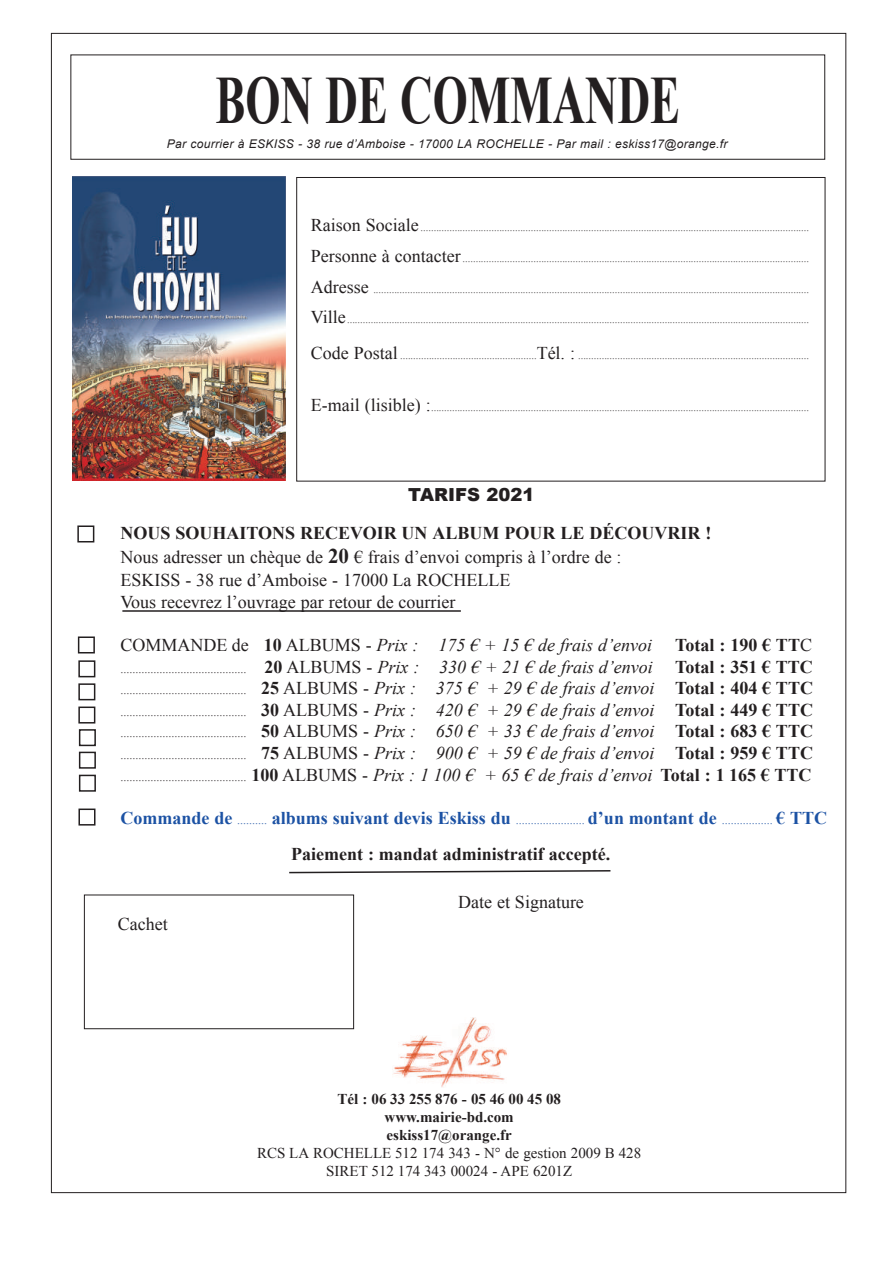
<style>
.page{position:relative;width:893px;height:1263px;background:#fff}
.page>*{position:absolute;margin:0;border:0;box-sizing:border-box;transform-origin:0 0}
.t1{font:700 67.5px "Times New Roman";color:#231f20;scale:.67 1}
.t2{font:18px/23.5px "Times New Roman";color:#231f20}
.t3{font:700 18px "Times New Roman";color:#1c52a4}
.t4{font:700 18px "Times New Roman";color:#231f20}
.t5{font:italic 18px "Times New Roman";color:#231f20}
.t6{font:900 18px "Arial";color:#231f20}
.t7{font:15px/18px "Times New Roman";color:#231f20;text-align:center}
.t8{font:700 15px/18px "Times New Roman";color:#231f20;text-align:center}
.t9{font:12px/21.6px "Times New Roman";color:#231f20;text-align:justify}
.t10{font:italic 12px "Arial";letter-spacing:.03em;color:#231f20}
.t11{font:10.5px "Times New Roman";color:#231f20}
.s1{font-size:18px}
.s2{font-weight:700}
.s3{font-weight:700;font-size:21px}
.s4{font-style:normal}
.s5{font-weight:700;font-style:normal}
.s6{font-weight:400}
.s7{font-weight:700;font-size:18px}
.s8{font-style:italic;font-size:18px}
.s9{font-weight:400;font-size:12px}
</style>
<div class="page">
<div style="left:296px;top:177px;width:529px;height:304px;border:1px solid #231f20"></div>
<div style="left:70px;top:55px;width:755px;height:105px;border:1px solid #231f20"></div>
<div style="left:84px;top:895px;width:270px;height:134px;border:1px solid #231f20"></div>
<img style="left:73px;top:176px;width:212px;height:305px">
<hr style="left:122px;top:610px;width:339px;height:2px;background:#231f20">
<div style="left:77px;top:525px;width:17px;height:17px;border:2px solid #231f20"></div>
<div style="left:78px;top:636px;width:17px;height:17px;border:2px solid #231f20"></div>
<div style="left:78px;top:660px;width:17px;height:17px;border:2px solid #231f20"></div>
<div style="left:78px;top:683px;width:17px;height:17px;border:2px solid #231f20"></div>
<div style="left:78px;top:706px;width:17px;height:17px;border:2px solid #231f20"></div>
<div style="left:79px;top:729px;width:17px;height:17px;border:2px solid #231f20"></div>
<div style="left:79px;top:752px;width:17px;height:17px;border:2px solid #231f20"></div>
<div style="left:79px;top:775px;width:17px;height:17px;border:2px solid #231f20"></div>
<div style="left:78px;top:808px;width:18px;height:17px;border:2px solid #231f20"></div>
<img style="left:393px;top:1017px;width:114px;height:70px">
<svg style="left:289px;top:870px;width:322px;height:4px"></svg>
<h1 class="t1" style="left:215px;top:63px;width:695px">BON DE COMMANDE</h1>
<p class="t10" style="left:167px;top:137px;width:562px">Par courrier à ESKISS - 38 rue d’Amboise - 17000 LA ROCHELLE - Par mail : eskiss17@orange.fr</p>
<p class="t11" style="left:311px;top:221px;width:500px"><span class="s1">Raison Sociale</span> ....................................................................................................................................................</p>
<p class="t11" style="left:311px;top:253px;width:500px"><span class="s1">Personne à contacter</span> ....................................................................................................................................</p>
<p class="t11" style="left:311px;top:284px;width:500px"><span class="s1">Adresse</span> ......................................................................................................................................................................</p>
<p class="t11" style="left:311px;top:314px;width:500px"><span class="s1">Ville</span>................................................................................................................................................................................</p>
<p class="t11" style="left:311px;top:350px;width:500px"><span class="s1">Code Postal</span> ....................................................<span class="s1">Tél. :</span> ........................................................................................</p>
<p class="t11" style="left:311px;top:402px;width:500px"><span class="s1">E-mail (lisible) :</span>................................................................................................................................................</p>
<h2 class="t6" style="left:408px;top:481px;width:128px">TARIFS 2021</h2>
<h2 class="t2" style="left:120px;top:521px;width:592px"><span class="s2">NOUS SOUHAITONS RECEVOIR UN ALBUM POUR LE DÉCOUVRIR !<br></span>Nous adresser un chèque de <span class="s3">20</span> € frais d’envoi compris à l’ordre de :<br>ESKISS - 38 rue d’Amboise - 17000 La ROCHELLE</h2>
<h2 class="t2" style="left:120px;top:590px;width:337px">Vous recevrez l’ouvrage par retour de courrier</h2>
<h2 class="t5" style="left:120px;top:635px;width:533px"><span class="s4">COMMANDE de</span> <span class="s5">10</span> <span class="s4">ALBUMS -</span> Prix : 175 € + 15 € de frais d’envoi</h2>
<h2 class="t4" style="left:675px;top:635px;width:138px">Total : 190 € TT<span class="s6">C</span></h2>
<p class="t9" style="left:120px;top:658px;width:694px">.......................................... <span class="s7">20</span> <span class="s1">ALBUMS -</span> <span class="s8">Prix : 330 € + 21 € de frais d’envoi</span> <span class="s7">Total : 351 € TTC </span>.......................................... <span class="s7">25</span> <span class="s1">ALBUMS -</span> <span class="s8">Prix : 375 € + 29 € de frais d’envoi</span> <span class="s7">Total : 404 € TTC </span>.......................................... <span class="s7">30</span> <span class="s1">ALBUMS -</span> <span class="s8">Prix : 420 € + 29 € de frais d’envoi</span> <span class="s7">Total : 449 € TTC </span>.......................................... <span class="s7">50</span> <span class="s1">ALBUMS -</span> <span class="s8">Prix : 650 € + 33 € de frais d’envoi</span> <span class="s7">Total : 683 € TTC </span>.......................................... <span class="s7">75</span> <span class="s1">ALBUMS -</span> <span class="s8">Prix : 900 € + 59 € de frais d’envoi</span> <span class="s7">Total : 959 € TTC </span>.......................................... <span class="s7">100</span> <span class="s1">ALBUMS -</span> <span class="s8">Prix : 1 100 € + 65 € de frais d’envoi</span> <span class="s7">Total : 1 165 € TTC</span></p>
<h2 class="t3" style="left:120px;top:808px;width:708px">Commande de <span class="s9">..........</span> albums suivant devis Eskiss du <span class="s9">.......................</span> d’un montant de <span class="s9">.................</span> € TTC</h2>
<h2 class="t4" style="left:291px;top:844px;width:321px">Paiement : mandat administratif accepté.</h2>
<h2 class="t2" style="left:118px;top:913px;width:51px">Cachet</h2>
<h2 class="t2" style="left:458px;top:890px;width:127px">Date et Signature</h2>
<h3 class="t8" style="left:337px;top:1090px;width:225px">Tél : 06 33 255 876 - 05 46 00 45 08 www.mairie-bd.com eskiss17@orange.fr</h3>
<h3 class="t7" style="left:257px;top:1144px;width:385px">RCS LA ROCHELLE 512 174 343 - N° de gestion 2009 B 428<br>SIRET 512 174 343 00024 - APE 6201Z</h3>
</div>
